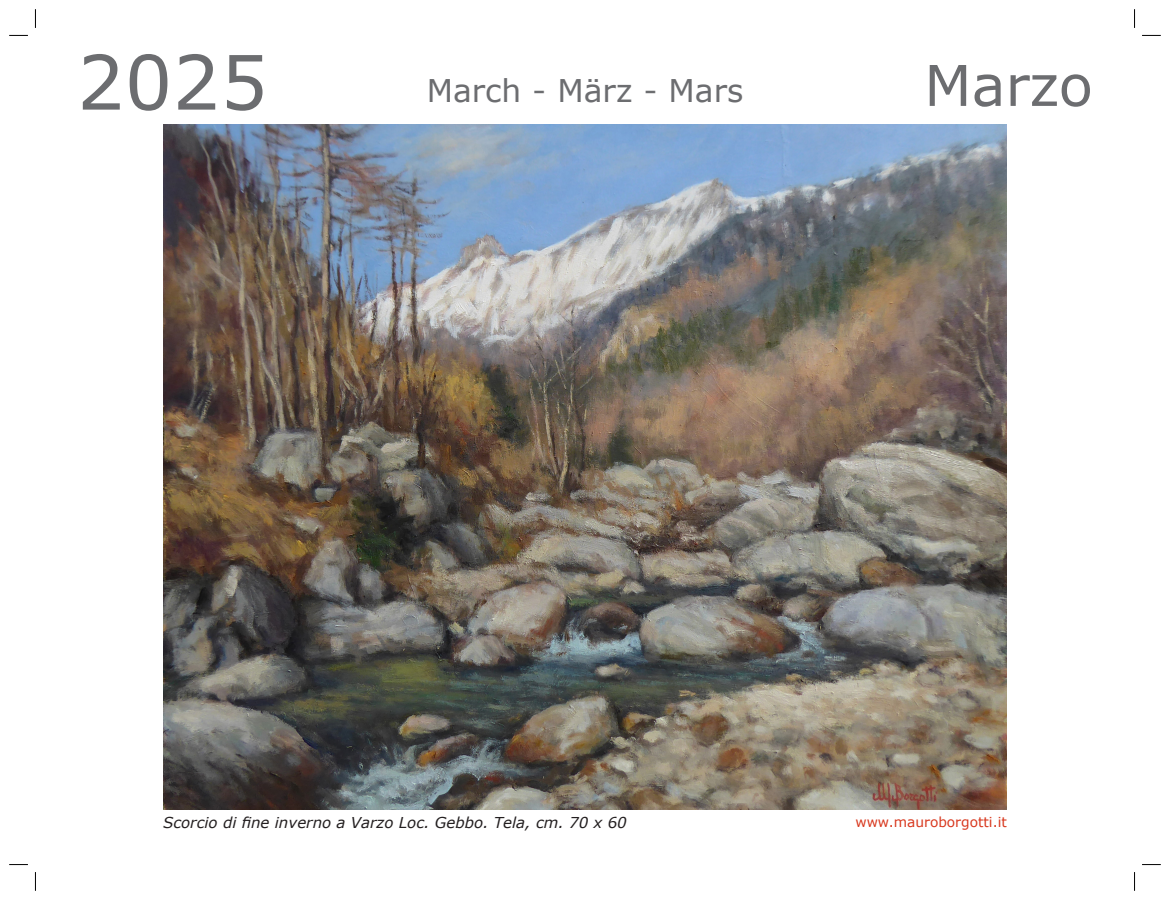
<style>
.page{position:relative;width:1170px;height:900px;background:#fff}
.page>*{position:absolute;margin:0;border:0;box-sizing:border-box;transform-origin:0 0}
.t1{font:75px "Verdana";color:#6c6d70}
.t2{font:56.25px "Verdana";color:#6c6d70}
.t3{font:31.25px "Verdana";color:#6c6d70}
.t4{font:italic 15px "Verdana";color:#231f20}
.t5{font:13.75px "Verdana";color:#d8381e}
</style>
<div class="page">
<img style="left:163px;top:124px;width:843px;height:686px">
<svg style="left:9px;top:35px;width:19px;height:1px"></svg>
<svg style="left:1142px;top:35px;width:18px;height:1px"></svg>
<svg style="left:9px;top:864px;width:19px;height:1px"></svg>
<svg style="left:1142px;top:864px;width:18px;height:1px"></svg>
<svg style="left:35px;top:9px;width:1px;height:19px"></svg>
<svg style="left:35px;top:872px;width:1px;height:19px"></svg>
<svg style="left:1134px;top:9px;width:1px;height:19px"></svg>
<svg style="left:1134px;top:872px;width:1px;height:19px"></svg>
<h1 class="t1" style="left:77px;top:35px;width:192px">2025</h1>
<h3 class="t3" style="left:426px;top:71px;width:318px">March - März - Mars</h3>
<h2 class="t2" style="left:924px;top:50px;width:170px">Marzo</h2>
<p class="t4" style="left:163px;top:813px;width:465px">Scorcio di fine inverno a Varzo Loc. Gebbo. Tela, cm. 70 x 60</p>
<p class="t5" style="left:855px;top:813px;width:153px">www.mauroborgotti.it</p>
</div>
